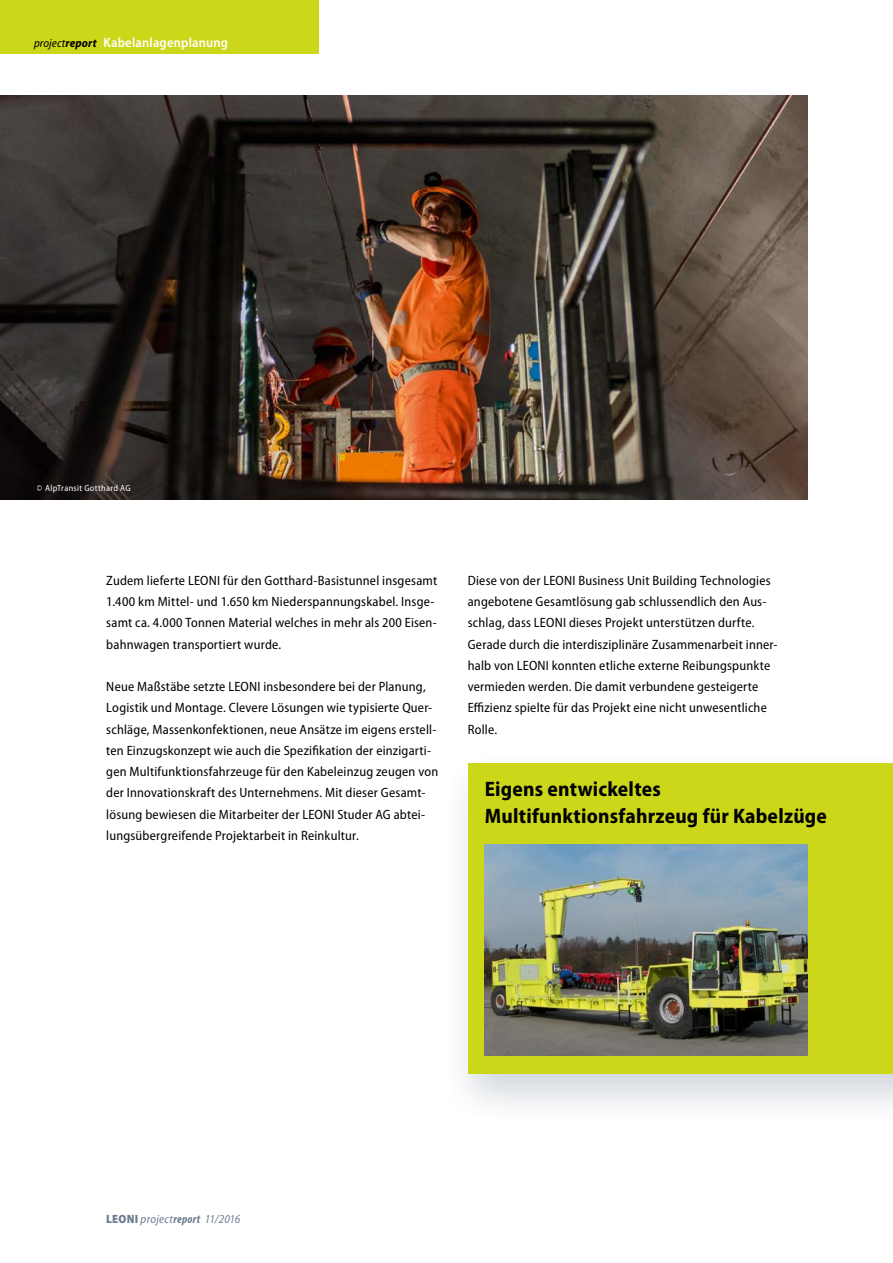
<style>
.page{position:relative;width:893px;height:1263px;background:#fff}
.page>*{position:absolute;margin:0;border:0;box-sizing:border-box;transform-origin:0 0}
.t1{font:700 semi-condensed 21px/27px "Myriad Pro";letter-spacing:.01em;color:#000}
.t2{font:semi-condensed 13.5px/21.3px "Myriad Pro";letter-spacing:.015em;color:#000}
.t3{font:600 semi-condensed 13.5px "Myriad Pro";letter-spacing:.015em;color:#fff}
.t4{font:italic semi-condensed 12px "Myriad Pro";letter-spacing:.015em;color:#6c7d90}
.t5{font:semi-condensed 9px "Myriad Pro";letter-spacing:.035em;color:#fff}
.s1{font-weight:400;font-style:italic;font-size:12px;color:#000}
.s2{font-weight:700;font-style:italic;font-size:12px;color:#000}
.s3{font-weight:900;font-style:normal}
.s4{font-weight:700;font-stretch:condensed}
</style>
<div class="page">
<div style="left:440px;top:749px;width:453px;height:378px;background:#6c7d90;opacity:.35"></div>
<div style="left:469px;top:763px;width:424px;height:311px;background:#ccd71a"></div>
<div style="left:0;top:0;width:319px;height:54px;background:#ccd71a"></div>
<img style="left:0;top:96px;width:808px;height:404px">
<img style="left:485px;top:844px;width:323px;height:211px">
<p class="t3" style="left:34px;top:34px;width:195px"><span class="s1">project</span><span class="s2">report</span> Kabelanlagenplanung</p>
<p class="t5" style="left:37px;top:482px;width:95px">© AlpTransit Gotthard AG</p>
<p class="t2" style="left:106px;top:569px;width:332px">Zudem lieferte LEONI für den Gotthard-Basistunnel insgesamt 1.400 km Mittel- und 1.650 km Niederspannungskabel. Insge&shy;samt ca. 4.000 Tonnen Material welches in mehr als 200 Eisen&shy;bahnwagen transportiert wurde.</p>
<p class="t2" style="left:106px;top:676px;width:333px">Neue Maßstäbe setzte LEONI insbesondere bei der Planung, Logistik und Montage. Clevere Lösungen wie typisierte Quer&shy;schläge, Massenkonfektionen, neue Ansätze im eigens erstell&shy;ten Einzugskonzept wie auch die Spezifikation der einzigarti&shy;gen Multifunktionsfahrzeuge für den Kabeleinzug zeugen von der Innovationskraft des Unternehmens. Mit dieser Gesamt&shy;lösung bewiesen die Mitarbeiter der LEONI Studer AG abtei&shy;lungsübergreifende Projektarbeit in Reinkultur.</p>
<p class="t2" style="left:468px;top:569px;width:311px">Diese von der LEONI Business Unit Building Technologies angebotene Gesamtlösung gab schlussendlich den Aus&shy;schlag, dass LEONI dieses Projekt unterstützen durfte.<br>Gerade durch die interdisziplinäre Zusammenarbeit inner&shy;halb von LEONI konnten etliche externe Reibungspunkte vermieden werden. Die damit verbundene gesteigerte Effizienz spielte für das Projekt eine nicht unwesentliche Rolle.</p>
<h1 class="t1" style="left:485px;top:775px;width:344px">Eigens entwickeltes<br>Multifunktionsfahrzeug für Kabelzüge</h1>
<p class="t4" style="left:106px;top:1211px;width:135px"><span class="s3">LEONI</span> project<span class="s4">report</span> 11/2016</p>
</div>
